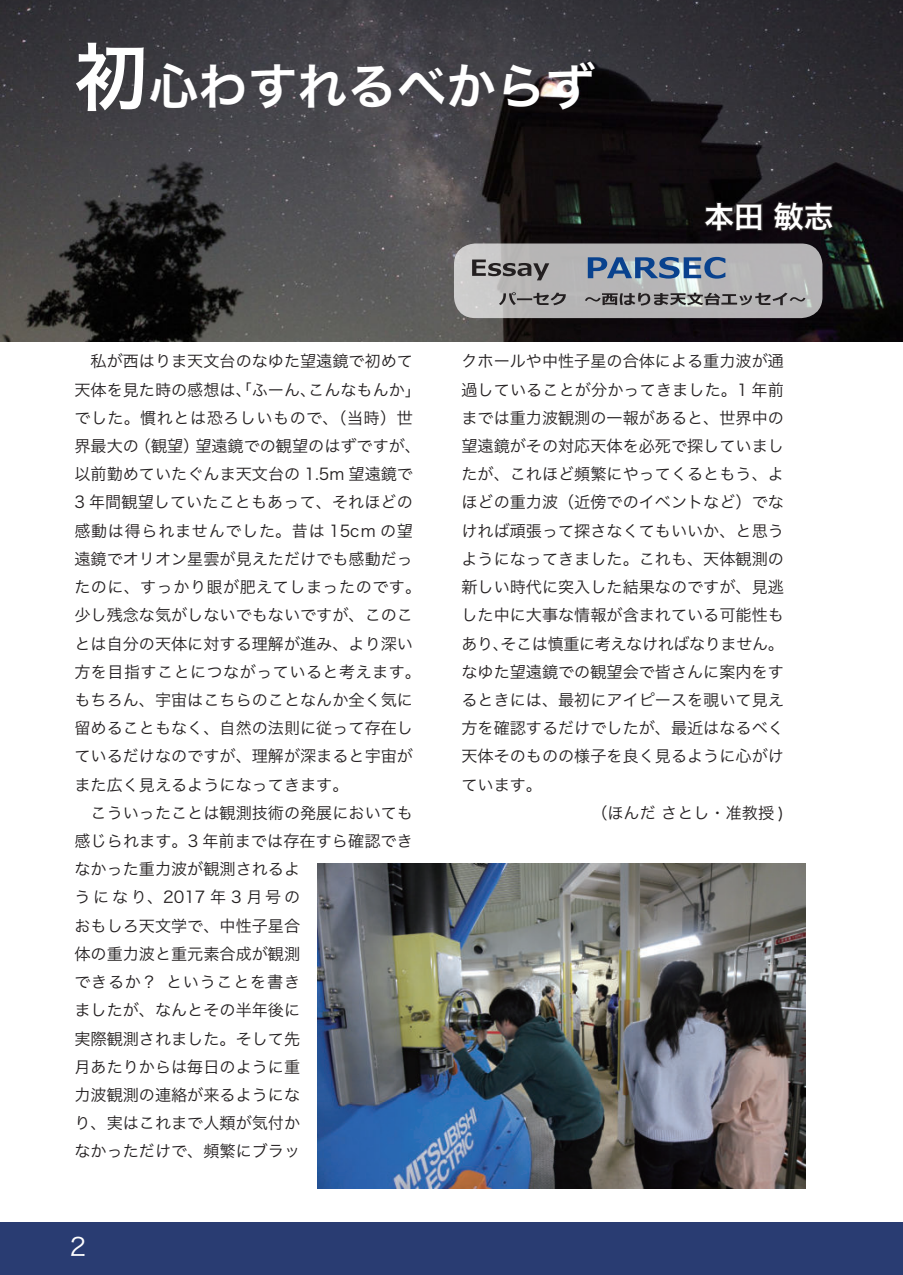
<style>
.page{position:relative;width:903px;height:1275px;background:#fff}
.page>*{position:absolute;margin:0;border:0;box-sizing:border-box;transform-origin:0 0}
.t1{font:49.52px "Hira Kaku Pro W6";color:#fff}
.t2{font:29.75px "Hira Kaku Pro W6";color:#fff}
.t3{font:24.85px "Hira Kaku Pro W3";color:#fff}
.t4{font:16.1px/28.2px "Hira Kaku Pro W3";color:#231f20}
.t5{font:16.1px "Hira Kaku Pro W3";letter-spacing:-.025em;color:#231f20}
.s1{font-size:74.38px}
</style>
<div class="page">
<div style="left:0;top:1222px;width:903px;height:53px;background:#293c72"></div>
<img style="left:0;top:0;width:903px;height:341px">
<svg style="left:701px;top:199px;width:63px;height:34px;background:#191518"></svg>
<svg style="left:771px;top:200px;width:65px;height:34px;background:#191518"></svg>
<svg style="left:454px;top:243px;width:368px;height:75px;background:#b8b8b8"></svg>
<svg style="left:588px;top:257px;width:137px;height:22px;background:#6884a8"></svg>
<svg style="left:472px;top:260px;width:77px;height:20px;background:#848282"></svg>
<svg style="left:499px;top:292px;width:306px;height:14px;background:#8e8c8d"></svg>
<img style="left:317px;top:863px;width:488px;height:326px">
<h1 class="t1" style="left:74px;top:42px;width:522px"><span class="s1">初</span>心わすれるべからず</h1>
<h2 class="t2" style="left:704px;top:190px;width:130px">本田 敏志</h2>
<p class="t4" style="left:74px;top:346px;width:348px">　私が西はりま天文台のなゆた望遠鏡で初めて天体を見た時の感想は、「ふーん、こんなもんか」でした。慣れとは恐ろしいもので、（当時）世界最大の（観望）望遠鏡での観望のはずですが、以前勤めていたぐんま天文台の 1.5m 望遠鏡で<br>3 年間観望していたこともあって、それほどの感動は得られませんでした。昔は 15cm の望遠鏡でオリオン星雲が見えただけでも感動だったのに、すっかり眼が肥えてしまったのです。少し残念な気がしないでもないですが、このことは自分の天体に対する理解が進み、より深い方を目指すことにつながっていると考えます。もちろん、宇宙はこちらのことなんか全く気に留めることもなく、自然の法則に従って存在しているだけなのですが、理解が深まると宇宙がまた広く見えるようになってきます。<br>　こういったことは観測技術の発展においても感じられます。3 年前までは存在すら確認できなかった重力波が観測されるよ<br>うになり、2017 年 3 月号の<br>おもしろ天文学で、中性子星合<br>体の重力波と重元素合成が観測<br>できるか？ ということを書き<br>ましたが、なんとその半年後に<br>実際観測されました。そして先<br>月あたりからは毎日のように重<br>力波観測の連絡が来るようにな<br>り、実はこれまで人類が気付か<br>なかっただけで、頻繁にブラッ</p>
<p class="t4" style="left:461px;top:346px;width:324px">クホールや中性子星の合体による重力波が通</p>
<p class="t4" style="left:461px;top:374px;width:324px">過していることが分かってきました。1 年前</p>
<p class="t4" style="left:461px;top:402px;width:324px">までは重力波観測の一報があると、世界中の</p>
<p class="t4" style="left:461px;top:431px;width:324px">望遠鏡がその対応天体を必死で探していまし</p>
<p class="t4" style="left:461px;top:459px;width:324px">たが、これほど頻繁にやってくるともう、よ</p>
<p class="t4" style="left:461px;top:487px;width:324px">ほどの重力波（近傍でのイベントなど）でな</p>
<p class="t4" style="left:461px;top:515px;width:324px">ければ頑張って探さなくてもいいか、と思う</p>
<p class="t4" style="left:461px;top:544px;width:324px">ようになってきました。これも、天体観測の</p>
<p class="t4" style="left:461px;top:572px;width:324px">新しい時代に突入した結果なのですが、見逃</p>
<p class="t4" style="left:461px;top:600px;width:324px">した中に大事な情報が含まれている可能性も</p>
<p class="t5" style="left:461px;top:629px;width:324px">あり、そこは慎重に考えなければなりません。</p>
<p class="t4" style="left:461px;top:656px;width:324px">なゆた望遠鏡での観望会で皆さんに案内をす</p>
<p class="t4" style="left:461px;top:685px;width:324px">るときには、最初にアイピースを覗いて見え</p>
<p class="t4" style="left:461px;top:713px;width:324px">方を確認するだけでしたが、最近はなるべく</p>
<p class="t4" style="left:461px;top:741px;width:324px">天体そのものの様子を良く見るように心がけ</p>
<p class="t4" style="left:461px;top:769px;width:82px">ています。</p>
<p class="t4" style="left:591px;top:797px;width:194px">（ほんだ さとし・准教授 )</p>
<h3 class="t3" style="left:70px;top:1224px;width:18px">2</h3>
</div>
